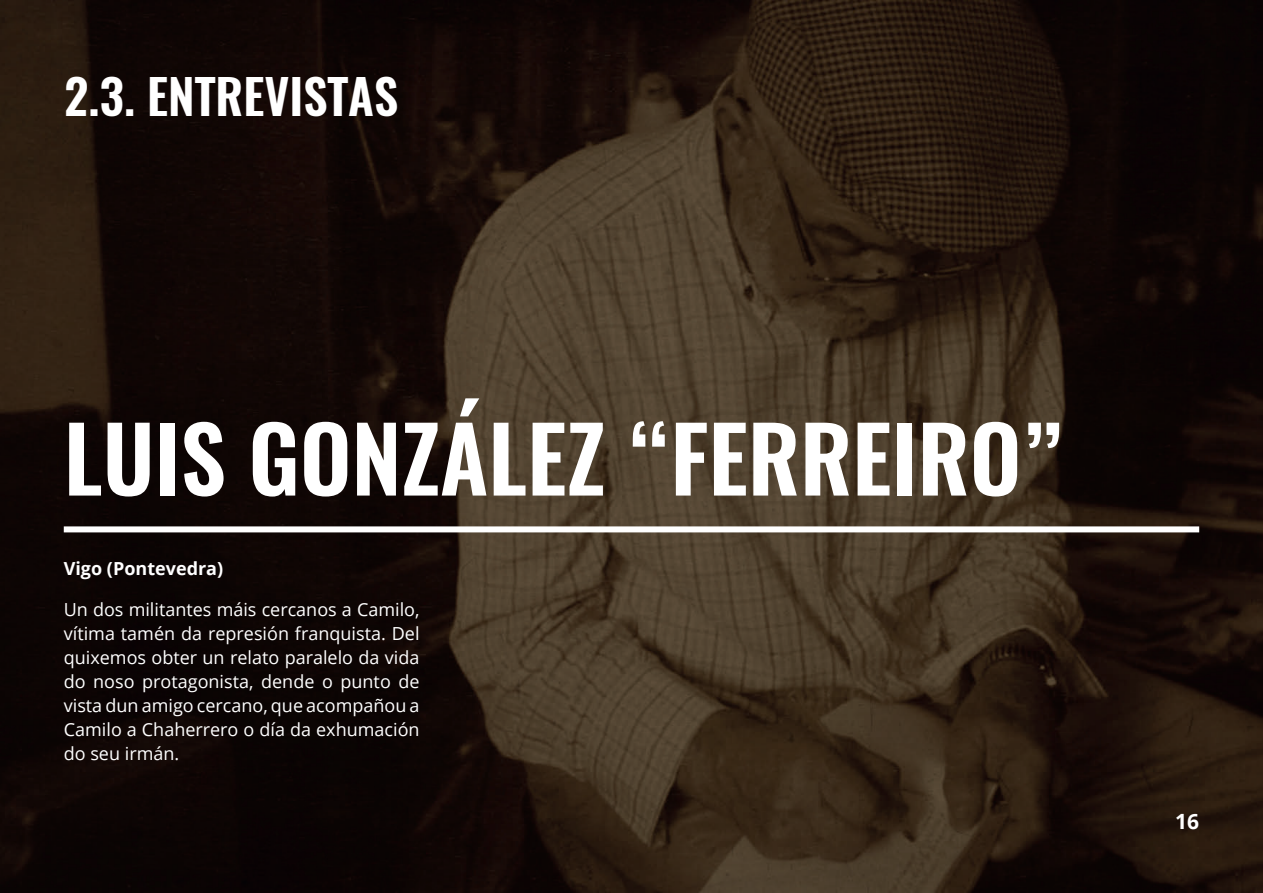
<style>
.page{position:relative;width:1263px;height:893px;background:#fff}
.page>*{position:absolute;margin:0;border:0;box-sizing:border-box;transform-origin:0 0}
.t1{font:600 90px "Oswald";color:#fff}
.t2{font:600 48px "Oswald";color:#fff}
.t3{font:700 21px "Open Sans";color:#fff}
.t4{font:18px/24px "Open Sans";color:#fff;text-align:justify}
.t5{font:700 18px "Open Sans";color:#fff}
</style>
<div class="page">
<img style="left:0;top:0;width:1263px;height:893px">
<div style="left:64px;top:526px;width:1135px;height:6px;background:#fff"></div>
<p class="t2" style="left:64px;top:63px;width:336px">2.3. ENTREVISTAS</p>
<p class="t1" style="left:64px;top:396px;width:1002px">LUIS GONZÁLEZ “FERREIRO”</p>
<p class="t5" style="left:64px;top:556px;width:161px">Vigo (Pontevedra)</p>
<p class="t4" style="left:64px;top:597px;width:357px">Un dos militantes máis cercanos a Camilo, vítima tamén da represión franquista. Del quixemos obter un relato paralelo da vida do noso protagonista, dende o punto de vista dun amigo cercano, que acompañou a Camilo a Chaherrero o día da exhumación do seu irmán.</p>
<p class="t3" style="left:1175px;top:807px;width:25px">16</p>
</div>
